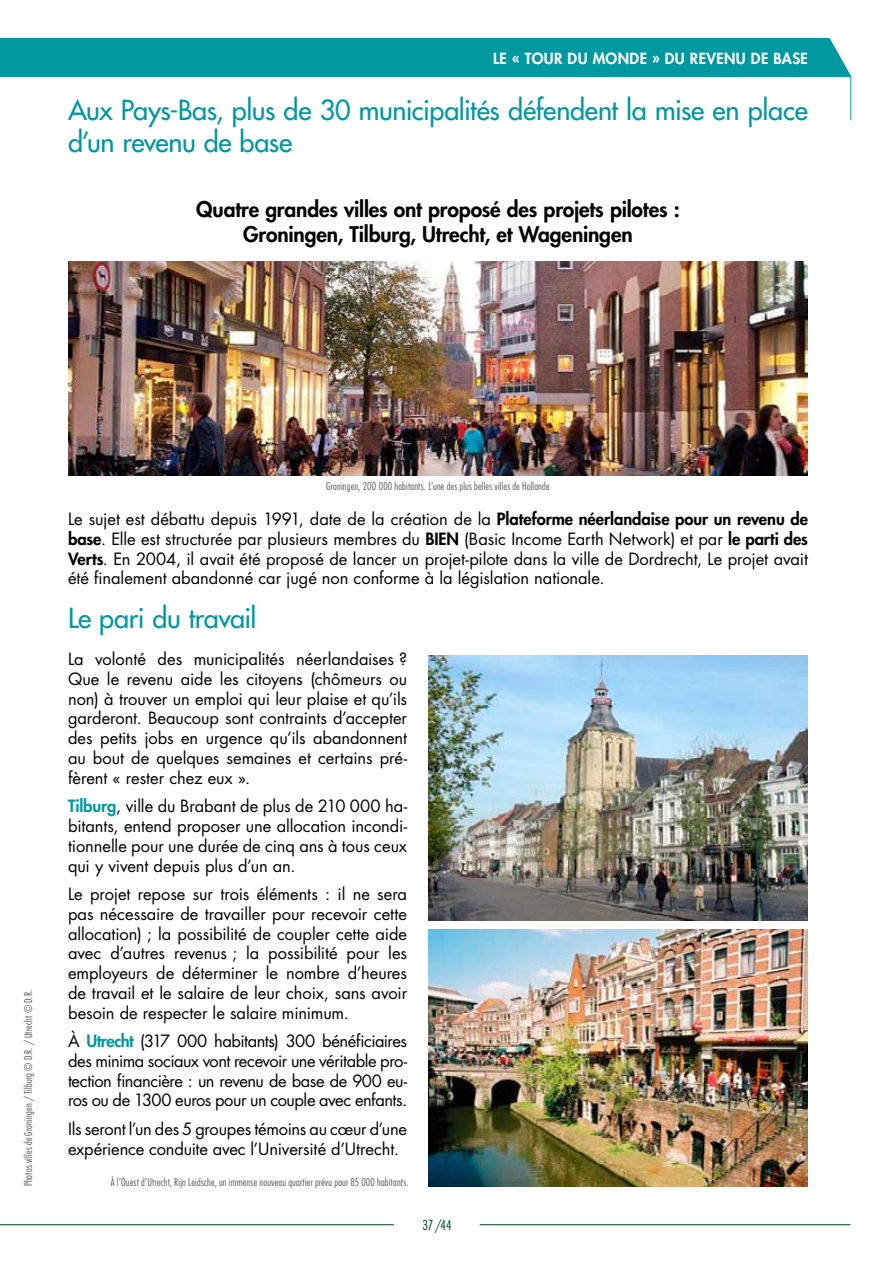
<style>
.page{position:relative;width:893px;height:1263px;background:#fff}
.page>*{position:absolute;margin:0;border:0;box-sizing:border-box;transform-origin:0 0}
.H3_cyan{font:500 27px/32.4px "Futura Std";letter-spacing:-.015em;color:#0098a1}
.t1{font:800 21px "Futura Std";letter-spacing:-.005em;color:#000}
.t2{font:16.5px/19.8px "Futura Std";letter-spacing:-.01em;color:#000;text-align:justify}
.Nom_chapitre_en_tête{font:800 15px "Futura Std";letter-spacing:.025em;color:#fff}
.t3{font:300 condensed 13.5px "Futura Std";color:#004621}
.Credit_photo{font:300 condensed 10.5px "Futura Std";letter-spacing:.02em;color:#57585a}
.s1{font-weight:800}
.s2{font-weight:800;color:#0098a1}
</style>
<div class="page">
<div style="left:0;top:38px;width:850px;height:39px;background:#0098a1"></div>
<svg style="left:829px;top:38px;width:23px;height:39px"></svg>
<hr style="left:850px;top:76px;width:1px;height:44px;background:#0098a1">
<hr style="left:480px;top:1224px;width:370px;height:1px;background:#004621">
<hr style="left:0;top:1224px;width:394px;height:1px;background:#004621">
<img style="left:68px;top:261px;width:740px;height:214px">
<img style="left:429px;top:656px;width:379px;height:265px">
<img style="left:429px;top:929px;width:379px;height:257px">
<p class="Nom_chapitre_en_tête" style="left:493px;top:49px;width:316px">LE « TOUR DU MONDE » DU REVENU DE BASE</p>
<p class="H3_cyan" style="left:68px;top:94px;width:741px">Aux Pays-Bas, plus de 30 municipalités défendent la mise en place d’un revenu de base</p>
<p class="t1" style="left:196px;top:196px;width:485px">Quatre grandes villes ont proposé des projets pilotes :</p>
<p class="t1" style="left:243px;top:221px;width:391px">Groningen, Tilburg, Utrecht, et Wageningen</p>
<p class="Credit_photo" style="left:22px;top:1186px;width:198px;rotate:-90deg">Photos villes de Groningen / Tilburg © D.R. / Utrecht © D.R.</p>
<p class="Credit_photo" style="left:326px;top:480px;width:225px">Groningen, 200 000 habitants. L’une des plus belles villes de Hollande</p>
<p class="t2" style="left:68px;top:509px;width:741px">Le sujet est débattu depuis 1991, date de la création de la <span class="s1">Plateforme néerlandaise pour un revenu de base</span>. Elle est structurée par plusieurs membres du <span class="s1">BIEN</span> (Basic Income Earth Network) et par <span class="s1">le parti des Verts</span>. En 2004, il avait été proposé de lancer un projet-pilote dans la ville de Dordrecht, Le projet avait été finalement abandonné car jugé non conforme à la législation nationale.</p>
<p class="H3_cyan" style="left:68px;top:602px;width:190px">Le pari du travail</p>
<p class="t2" style="left:68px;top:649px;width:341px">La volonté des municipalités néerlandaises ?<br>Que le revenu aide les citoyens (chômeurs ou non) à trouver un emploi qui leur plaise et qu’ils garderont. Beaucoup sont contraints d’accepter des petits jobs en urgence qu’ils abandonnent au bout de quelques semaines et certains pré&shy;fèrent « rester chez eux ».</p>
<p class="t2" style="left:68px;top:796px;width:341px"><span class="s2">Tilburg</span>, ville du Brabant de plus de 210 000 ha&shy;bitants, entend proposer une allocation incondi&shy;tionnelle pour une durée de cinq ans à tous ceux qui y vivent depuis plus d’un an.</p>
<p class="t2" style="left:68px;top:884px;width:341px">Le projet repose sur trois éléments : il ne sera pas nécessaire de travailler pour recevoir cette allocation) ; la possibilité de coupler cette aide avec d’autres revenus ; la possibilité pour les employeurs de déterminer le nombre d’heures de travail et le salaire de leur choix, sans avoir besoin de respecter le salaire minimum.</p>
<p class="t2" style="left:68px;top:1031px;width:341px">À <span class="s2">Utrecht</span> (317 000 habitants) 300 bénéficiaires des minima sociaux vont recevoir une véritable pro&shy;tection financière : un revenu de base de 900 eu&shy;ros ou de 1300 euros pour un couple avec enfants.</p>
<p class="t2" style="left:68px;top:1119px;width:341px">Ils seront l’un des 5 groupes témoins au cœur d’une expérience conduite avec l’Université d’Utrecht.</p>
<p class="Credit_photo" style="left:111px;top:1176px;width:299px">À l’Ouest d’Utrecht, Rijn Leidsche, un immense nouveau quartier prévu pour 85 000 habitants.</p>
<p class="t3" style="left:422px;top:1217px;width:31px">37 /44</p>
</div>
